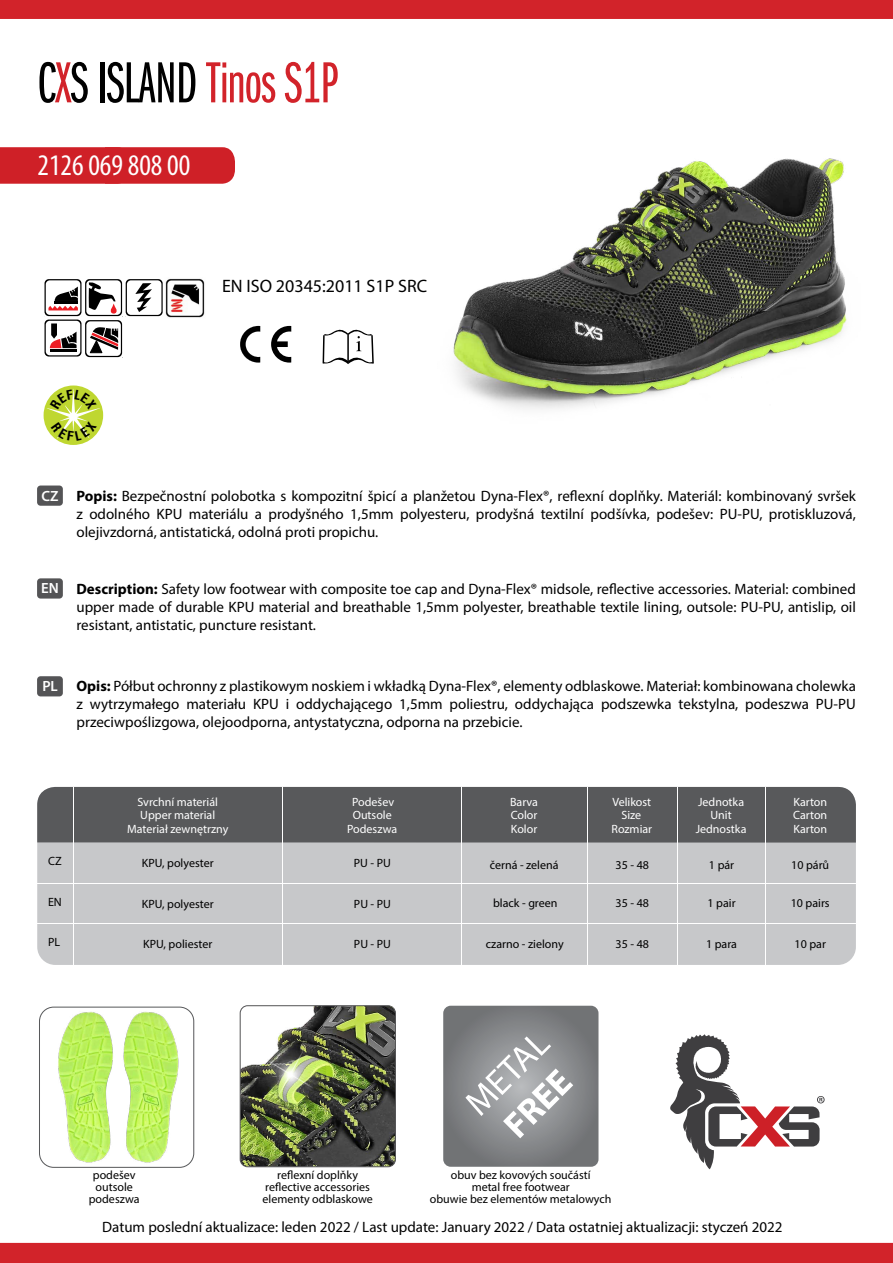
<style>
.page{position:relative;width:893px;height:1263px;background:#fff}
.page>*{position:absolute;margin:0;border:0;box-sizing:border-box;transform-origin:0 0}
.t1{font:60px "Franklin Got Itc DOT Boo Ext Com";letter-spacing:-.01em;color:#d2232a}
.t2{font:36px "Myriad Pro";color:#fff}
.t3{font:700 36px "Myriad Pro";color:#fff}
.t4{font:condensed 30px "Myriad Pro";color:#fff}
.t5{font:18px "Myriad Pro";color:#000}
.t6{font:15px/18px "Myriad Pro";color:#000;text-align:justify}
.t7{font:600 14.85px "Myriad Pro";color:#fff}
.t8{font:12px/12px "Myriad Pro";color:#000;text-align:center}
.t9{font:12px "Myriad Pro";color:#fff}
.s1{color:#000}
.s2{font-weight:700}
</style>
<div class="page">
<div style="left:0;top:147px;width:235px;height:37px;background:#cf2027"></div>
<img style="left:453px;top:158px;width:394px;height:252px">
<svg style="left:670px;top:1034px;width:155px;height:135px"></svg>
<div style="left:37px;top:485px;width:26px;height:21px;background:#545456;border-radius:3px"></div>
<div style="left:37px;top:578px;width:26px;height:21px;background:#545456;border-radius:3px"></div>
<div style="left:37px;top:676px;width:26px;height:20px;background:#545456;border-radius:3px"></div>
<div style="left:0;top:0;width:893px;height:19px;background:#d2232a"></div>
<div style="left:0;top:1243px;width:893px;height:20px;background:#d2232a"></div>
<img style="left:165px;top:278px;width:40px;height:40px">
<svg style="left:44px;top:279px;width:119px;height:79px"></svg>
<svg style="left:323px;top:329px;width:51px;height:35px"></svg>
<svg style="left:240px;top:326px;width:20px;height:37px"></svg>
<svg style="left:271px;top:326px;width:20px;height:37px"></svg>
<div style="left:44px;top:385px;width:59px;height:60px;background:#bfd730;border-radius:50%"></div>
<img style="left:46px;top:1008px;width:141px;height:159px">
<div style="left:39px;top:1006px;width:155px;height:162px;border:1px solid #58595b;border-radius:14px"></div>
<svg style="left:443px;top:1006px;width:155px;height:161px;background:#85878a"></svg>
<img style="left:240px;top:1007px;width:155px;height:160px">
<div style="left:240px;top:1005px;width:156px;height:162px;border:1px solid #545456;border-radius:8px"></div>
<div style="left:37px;top:787px;width:819px;height:178px;background:#c7c8ca;border-radius:18px"></div>
<div style="left:37px;top:787px;width:819px;height:55px;background:#58595b"></div>
<hr style="left:37px;top:923px;width:819px;height:1px;background:#fff">
<hr style="left:37px;top:883px;width:819px;height:1px;background:#fff">
<hr style="left:282px;top:787px;width:1px;height:178px;background:#fff">
<hr style="left:73px;top:787px;width:1px;height:178px;background:#fff">
<hr style="left:461px;top:787px;width:1px;height:178px;background:#fff">
<hr style="left:765px;top:787px;width:1px;height:178px;background:#fff">
<hr style="left:677px;top:787px;width:1px;height:178px;background:#fff">
<hr style="left:587px;top:787px;width:1px;height:178px;background:#fff">
<img style="left:256px;top:1040px;width:68px;height:71px">
<svg style="left:47px;top:389px;width:53px;height:52px"></svg>
<h1 class="t1" style="left:37px;top:51px;width:302px"><span class="s1">C</span>X<span class="s1">S ISLAND</span> Tinos S1P</h1>
<h3 class="t4" style="left:38px;top:147px;width:154px">2126 069 808 00</h3>
<p class="t5" style="left:222px;top:275px;width:207px">EN ISO 20345:2011 S1P SRC</p>
<p class="t7" style="left:42px;top:486px;width:19px">CZ</p>
<p class="t7" style="left:41px;top:579px;width:19px">EN</p>
<p class="t6" style="left:77px;top:486px;width:781px"><span class="s2">Popis:</span> Bezpečnostní polobotka s kompozitní špicí a planžetou Dyna-Flex®, reflexní doplňky. Materiál: kombinovaný svršek z odolného KPU materiálu a prodyšného 1,5mm polyesteru, prodyšná textilní podšívka, podešev: PU-PU, protiskluzová, olejivzdorná, antistatická, odolná proti propichu.</p>
<p class="t6" style="left:77px;top:579px;width:781px"><span class="s2">Description:</span> Safety low footwear with composite toe cap and Dyna-Flex® midsole, reflective accessories. Material: combined upper made of durable KPU material and breathable 1,5mm polyester, breathable textile lining, outsole: PU-PU, antislip, oil resistant, antistatic, puncture resistant.</p>
<p class="t7" style="left:42px;top:677px;width:17px">PL</p>
<p class="t6" style="left:77px;top:677px;width:781px"><span class="s2">Opis:</span> Półbut ochronny z plastikowym noskiem i wkładką Dyna-Flex®, elementy odblaskowe. Materiał: kombinowana cholewka z wytrzymałego materiału KPU i oddychającego 1,5mm poliestru, oddychająca podszewka tekstylna, podeszwa PU-PU przeciwpoślizgowa, olejoodporna, antystatyczna, odporna na przebicie.</p>
<p class="t9" style="left:137px;top:794px;width:82px">Svrchní materiál</p>
<p class="t9" style="left:140px;top:808px;width:76px">Upper material</p>
<p class="t9" style="left:127px;top:822px;width:103px">Materiał zewnętrzny</p>
<p class="t9" style="left:352px;top:794px;width:43px">Podešev</p>
<p class="t9" style="left:347px;top:821px;width:52px">Podeszwa</p>
<p class="t9" style="left:353px;top:808px;width:41px">Outsole</p>
<p class="t9" style="left:510px;top:794px;width:30px">Barva</p>
<p class="t9" style="left:511px;top:821px;width:28px">Kolor</p>
<p class="t9" style="left:511px;top:808px;width:28px">Color</p>
<p class="t9" style="left:612px;top:794px;width:40px">Velikost</p>
<p class="t9" style="left:611px;top:821px;width:42px">Rozmiar</p>
<p class="t9" style="left:621px;top:808px;width:21px">Size</p>
<p class="t9" style="left:698px;top:794px;width:48px">Jednotka</p>
<p class="t9" style="left:696px;top:821px;width:52px">Jednostka</p>
<p class="t9" style="left:710px;top:808px;width:23px">Unit</p>
<p class="t9" style="left:793px;top:794px;width:35px">Karton</p>
<p class="t9" style="left:793px;top:821px;width:35px">Karton</p>
<p class="t9" style="left:793px;top:808px;width:36px">Carton</p>
<p class="t8" style="left:48px;top:855px;width:15px">CZ</p>
<p class="t8" style="left:354px;top:857px;width:39px">PU - PU</p>
<p class="t8" style="left:354px;top:898px;width:39px">PU - PU</p>
<p class="t8" style="left:354px;top:938px;width:39px">PU - PU</p>
<p class="t8" style="left:142px;top:857px;width:73px">KPU, polyester</p>
<p class="t8" style="left:142px;top:898px;width:73px">KPU, polyester</p>
<p class="t8" style="left:143px;top:938px;width:71px">KPU, poliester</p>
<p class="t8" style="left:48px;top:896px;width:15px">EN</p>
<p class="t8" style="left:48px;top:936px;width:14px">PL</p>
<p class="t8" style="left:490px;top:859px;width:70px">černá - zelená</p>
<p class="t8" style="left:616px;top:859px;width:35px">35 - 48</p>
<p class="t8" style="left:709px;top:859px;width:27px">1 pár</p>
<p class="t8" style="left:791px;top:859px;width:40px">10 párů</p>
<p class="t8" style="left:493px;top:897px;width:66px">black - green</p>
<p class="t8" style="left:616px;top:897px;width:35px">35 - 48</p>
<p class="t8" style="left:708px;top:897px;width:30px">1 pair</p>
<p class="t8" style="left:791px;top:897px;width:40px">10 pairs</p>
<p class="t8" style="left:486px;top:938px;width:79px">czarno - zielony</p>
<p class="t8" style="left:616px;top:938px;width:35px">35 - 48</p>
<p class="t8" style="left:706px;top:938px;width:32px">1 para</p>
<p class="t8" style="left:794px;top:938px;width:33px">10 par</p>
<h2 class="t2" style="left:456px;top:1093px;width:103px;rotate:-45deg">METAL</h2>
<h2 class="t3" style="left:493px;top:1115px;width:80px;rotate:-45deg">FREE</h2>
<p class="t8" style="left:430px;top:1169px;width:183px">obuv bez kovových součástí<br>metal free footwear<br>obuwie bez elementów metalowych</p>
<p class="t6" style="left:102px;top:1218px;width:682px">Datum poslední aktualizace: leden 2022 / Last update: January 2022 / Data ostatniej aktualizacji: styczeń 2022</p>
<p class="t8" style="left:263px;top:1169px;width:112px">reflexní doplňky reflective accessories elementy odblaskowe</p>
<p class="t8" style="left:89px;top:1169px;width:52px">podešev outsole podeszwa</p>
</div>
